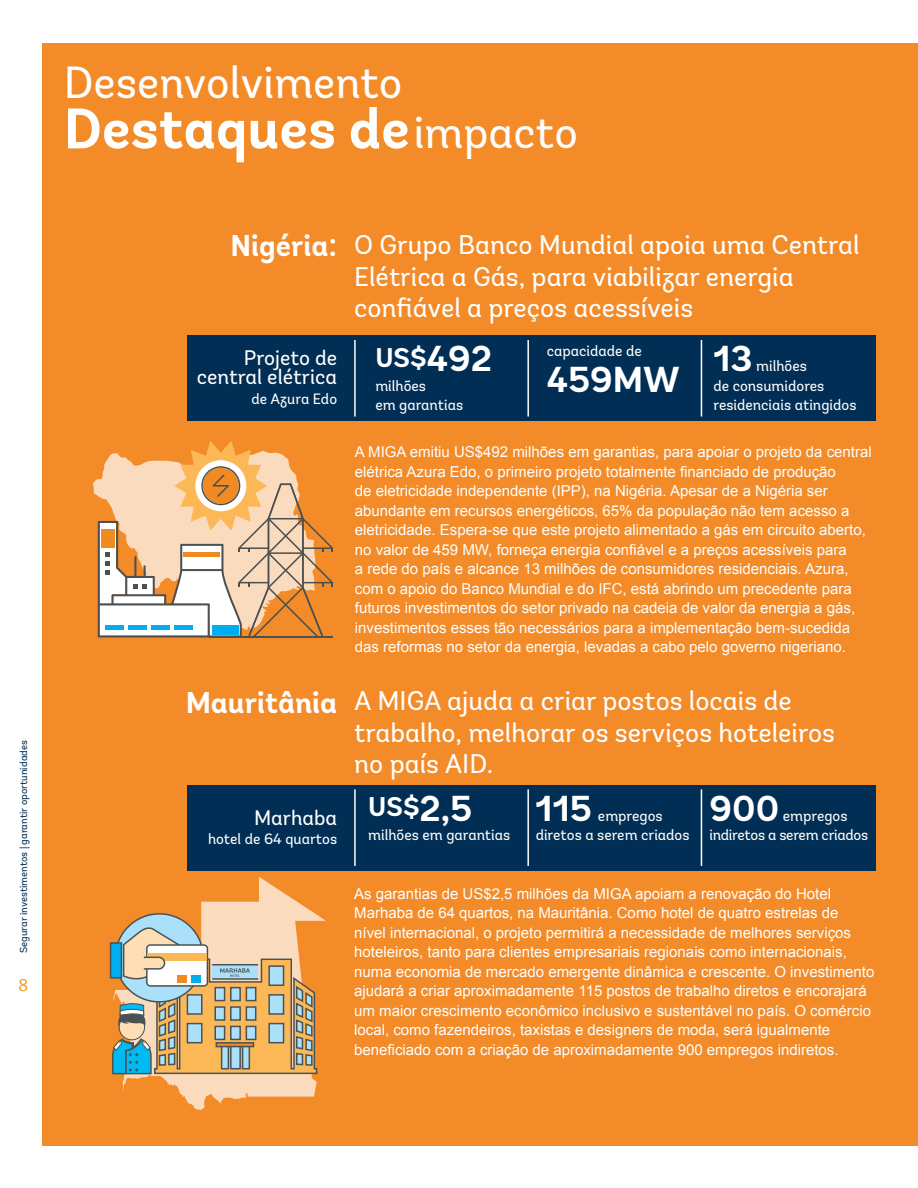
<style>
.page{position:relative;width:918px;height:1188px;background:#fff}
.page>*{position:absolute;margin:0;border:0;box-sizing:border-box;transform-origin:0 0}
.t1{font:700 57px "Andes";color:#fff}
.t2{font:45px "Andes";color:#fff}
.t3{font:700 36px "Andes";color:#fff}
.t4{font:700 30px "Andes";color:#fff}
.t5{font:27px/31.5px "Andes";color:#fff}
.t6{font:700 27px "Andes";color:#fff}
.t7{font:21px/19.5px "Andes";color:#fff;text-align:right}
.t8{font:18px "Meta Plus Normal";color:#f7931d}
.t9{font:15px/19.5px "Arial";color:#fff}
.t10{font:15px/19.5px "Andes";color:#fff}
.t11{font:15px/19.5px "Andes";letter-spacing:-.02em;color:#fff}
.t12{font:10.2px "Andes";color:#002e54}
.s1{font-weight:400;font-size:45px}
.s2{font-size:36px}
</style>
<div class="page">
<div style="left:43px;top:43px;width:875px;height:1102px;background:#f38b29"></div>
<div style="left:187px;top:336px;width:689px;height:85px;background:#002e54"></div>
<div style="left:187px;top:785px;width:689px;height:85px;background:#002e54"></div>
<hr style="left:354px;top:340px;width:2px;height:77px;background:#fff">
<hr style="left:354px;top:789px;width:2px;height:77px;background:#fff">
<hr style="left:701px;top:340px;width:1px;height:77px;background:#fff">
<hr style="left:701px;top:789px;width:1px;height:77px;background:#fff">
<hr style="left:527px;top:340px;width:2px;height:77px;background:#fff">
<hr style="left:527px;top:789px;width:2px;height:77px;background:#fff">
<svg style="left:122px;top:877px;width:204px;height:233px"></svg>
<svg style="left:93px;top:441px;width:240px;height:197px"></svg>
<div style="left:115px;top:914px;width:88px;height:88px;background:#aae0f9;border-radius:50%"></div>
<svg style="left:110px;top:927px;width:208px;height:149px;background:#c4b492"></svg>
<p class="t12" style="left:17px;top:953px;width:215px;rotate:-90deg">Segurar investimentos | garantir oportunidades</p>
<p class="t8" style="left:19px;top:974px;width:11px">8</p>
<h2 class="t2" style="left:64px;top:55px;width:340px">Desenvolvimento</h2>
<h1 class="t1" style="left:64px;top:93px;width:516px">Destaques de<span class="s1">impacto</span></h1>
<h3 class="t4" style="left:231px;top:227px;width:108px">Nigéria:</h3>
<h3 class="t7" style="left:197px;top:348px;width:142px">Projeto de central elétrica</h3>
<p class="t10" style="left:251px;top:389px;width:87px">de Azura Edo</p>
<h3 class="t4" style="left:186px;top:684px;width:153px">Mauritânia</h3>
<h3 class="t7" style="left:254px;top:808px;width:85px">Marhaba</h3>
<p class="t10" style="left:208px;top:830px;width:131px">hotel de 64 quartos</p>
<h3 class="t5" style="left:354px;top:229px;width:507px">O Grupo Banco Mundial apoia uma Central<br>Elétrica a Gás, para viabilizar energia confiável a preços acessíveis</h3>
<h3 class="t6" style="left:375px;top:341px;width:118px">US$<span class="s2">492</span></h3>
<p class="t10" style="left:375px;top:376px;width:89px">milhões<br>em garantias</p>
<p class="t10" style="left:547px;top:341px;width:97px">capacidade de</p>
<h3 class="t3" style="left:547px;top:357px;width:135px">459MW</h3>
<h3 class="t3" style="left:713px;top:336px;width:41px">13</h3>
<p class="t10" style="left:713px;top:356px;width:145px;text-indent:43px">milhões<br>de consumidores residenciais atingidos</p>
<p class="t9" style="left:355px;top:443px;width:518px">A MIGA emitiu US$492 milhões em garantias, para apoiar o projeto da central elétrica Azura Edo, o primeiro projeto totalmente financiado de produção<br>de eletricidade independente (IPP), na Nigéria. Apesar de a Nigéria ser abundante em recursos energéticos, 65% da população não tem acesso a eletricidade. Espera-se que este projeto alimentado a gás em circuito aberto, no valor de 459 MW, forneça energia confiável e a preços acessíveis para<br>a rede do país e alcance 13 milhões de consumidores residenciais. Azura, com o apoio do Banco Mundial e do IFC, está abrindo um precedente para futuros investimentos do setor privado na cadeia de valor da energia a gás, investimentos esses tão necessários para a implementação bem-sucedida das reformas no setor da energia, levadas a cabo pelo governo nigeriano.</p>
<h3 class="t5" style="left:354px;top:685px;width:482px">A MI GA ajuda a criar postos locais de trabalho, melhorar os serviços hoteleiros no país AI D.</h3>
<h3 class="t6" style="left:368px;top:790px;width:106px">US$<span class="s2">2,5</span></h3>
<p class="t10" style="left:368px;top:825px;width:144px">milhões em garantias</p>
<h3 class="t3" style="left:536px;top:786px;width:58px">115</h3>
<p class="t10" style="left:536px;top:806px;width:155px;text-indent:62px">empregos diretos a serem criados</p>
<h3 class="t3" style="left:710px;top:786px;width:71px">900</h3>
<p class="t11" style="left:710px;top:806px;width:160px;text-indent:73px">empregos indiretos a serem criados</p>
<p class="t9" style="left:354px;top:884px;width:522px">As garantias de US$2,5 milhões da MIGA apoiam a renovação do Hotel Marhaba de 64 quartos, na Mauritânia. Como hotel de quatro estrelas de<br>nível internacional, o projeto permitirá a necessidade de melhores serviços hoteleiros, tanto para clientes empresariais regionais como internacionais, numa economia de mercado emergente dinâmica e crescente. O investimento ajudará a criar aproximadamente 115 postos de trabalho diretos e encorajará um maior crescimento econômico inclusivo e sustentável no país. O comércio local, como fazendeiros, taxistas e designers de moda, será igualmente beneficiado com a criação de aproximadamente 900 empregos indiretos.</p>
</div>
